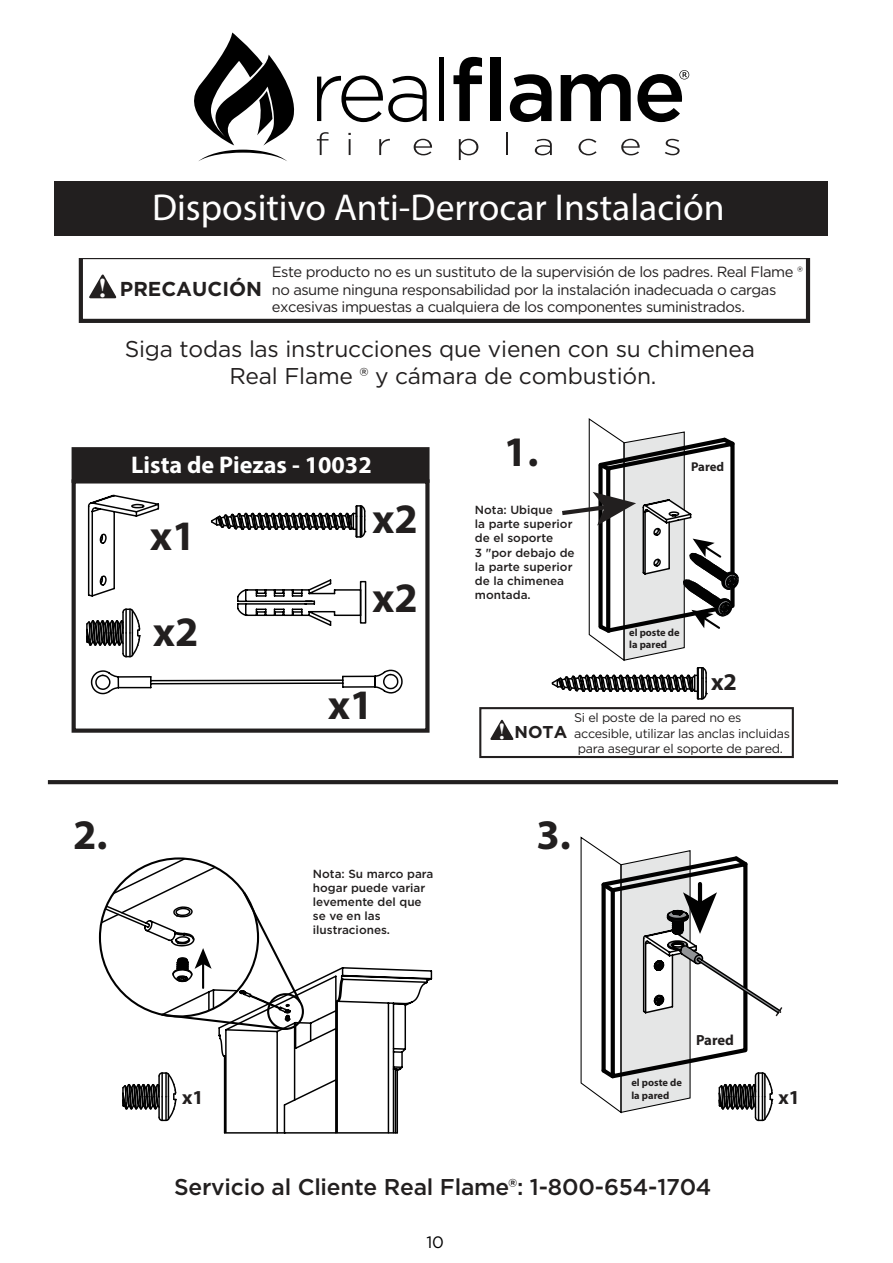
<style>
.page{position:relative;width:893px;height:1263px;background:#fff}
.page>*{position:absolute;margin:0;border:0;box-sizing:border-box;transform-origin:0 0}
.t1{font:700 42.3px "Myriad Pro";color:#221f1f}
.t2{font:700 42.15px/79.5px "Myriad Pro";color:#221f1f}
.t3{font:37.65px "Myriad Pro";color:#fff}
.t4{font:700 24.15px "Myriad Pro";color:#fff}
.t5{font:700 24.15px "Myriad Pro";color:#221f1f}
.t6{font:22.8px/27.5px "Gotham";letter-spacing:-.01em;color:#221f1f;text-align:center}
.t7{font:500 22.8px "Gotham";letter-spacing:-.01em;color:#221f1f}
.t8{font:700 20.1px "Gotham";color:#221f1f}
.t9{font:700 19.8px "Myriad Pro";color:#221f1f}
.t10{font:700 17.1px "Gotham";color:#221f1f}
.t11{font:16.5px "Gotham";color:#000}
.t12{font:14.7px/17.7px "Gotham";letter-spacing:-.035em;color:#221f1f}
.t13{font:700 14.7px "Myriad Pro";letter-spacing:-.005em;color:#221f1f}
.t14{font:700 12.75px "Myriad Pro";letter-spacing:-.005em;color:#221f1f}
.t15{font:12.6px/15px "Gotham";letter-spacing:-.025em;color:#221f1f}
.t16{font:500 11.7px/14.1px "Gotham";color:#221f1f}
.t17{font:700 10.5px/12.6px "Myriad Pro";color:#221f1f}
.s1{font-family:"Times New Roman";font-size:26.85px;color:#fff}
.s2{font-family:"Times New Roman";font-size:22.8px;color:#fff}
</style>
<div class="page">
<div style="left:72px;top:447px;width:357px;height:36px;background:#221f1f;border:4px solid #221f1f"></div>
<div style="left:54px;top:181px;width:774px;height:55px;background:#221f1f"></div>
<svg style="left:48px;top:780px;width:790px;height:4px;background:#252222"></svg>
<svg style="left:79px;top:259px;width:731px;height:64px"></svg>
<svg style="left:490px;top:719px;width:24px;height:21px"></svg>
<div style="left:479px;top:707px;width:314px;height:51px;border:2px solid #221f1f"></div>
<svg style="left:317px;top:76px;width:109px;height:46px"></svg>
<hr style="left:439px;top:57px;width:4px;height:64px;background:#000">
<svg style="left:453px;top:57px;width:29px;height:64px"></svg>
<div style="left:490px;top:57px;width:11px;height:64px;background:#000"></div>
<svg style="left:510px;top:74px;width:41px;height:48px"></svg>
<svg style="left:560px;top:74px;width:70px;height:47px"></svg>
<svg style="left:637px;top:70px;width:52px;height:52px"></svg>
<svg style="left:194px;top:32px;width:101px;height:129px"></svg>
<svg style="left:317px;top:132px;width:11px;height:23px"></svg>
<svg style="left:348px;top:133px;width:3px;height:22px"></svg>
<svg style="left:379px;top:139px;width:11px;height:16px"></svg>
<svg style="left:413px;top:139px;width:19px;height:16px"></svg>
<svg style="left:459px;top:139px;width:19px;height:21px"></svg>
<svg style="left:506px;top:132px;width:1px;height:23px"></svg>
<svg style="left:535px;top:139px;width:17px;height:16px"></svg>
<svg style="left:578px;top:139px;width:18px;height:16px"></svg>
<svg style="left:621px;top:139px;width:18px;height:16px"></svg>
<svg style="left:665px;top:139px;width:14px;height:16px"></svg>
<svg style="left:551px;top:418px;width:188px;height:282px"></svg>
<div style="left:72px;top:479px;width:357px;height:254px;border:4px solid #221f1f"></div>
<svg style="left:210px;top:505px;width:156px;height:33px"></svg>
<svg style="left:90px;top:669px;width:313px;height:26px"></svg>
<svg style="left:87px;top:494px;width:73px;height:103px"></svg>
<svg style="left:237px;top:579px;width:125px;height:47px"></svg>
<div style="left:360px;top:581px;width:6px;height:43px;border:1px solid #010101"></div>
<svg style="left:86px;top:608px;width:55px;height:50px"></svg>
<svg style="left:580px;top:836px;width:203px;height:286px"></svg>
<svg style="left:100px;top:858px;width:333px;height:276px"></svg>
<h3 class="t3" style="left:152px;top:184px;width:574px">Dispositivo Anti-Derrocar Instalación</h3>
<p class="t12" style="left:272px;top:263px;width:532px">Este producto no es un sustituto de la supervisión de los padres. Real Flame ® no asume ninguna responsabilidad por la instalación inadecuada o cargas excesivas impuestas a cualquiera de los componentes suministrados.</p>
<h3 class="t8" style="left:98px;top:275px;width:165px"><span class="s1">!</span> PRECAUCIÓN</h3>
<h3 class="t6" style="left:125px;top:335px;width:631px">Siga todas las instrucciones que vienen con su chimenea<br>Real Flame ® y cámara de combustión.</h3>
<h3 class="t4" style="left:131px;top:449px;width:242px">Lista de Piezas - 10032</h3>
<h2 class="t2" style="left:150px;top:494px;width:47px">x1</h2>
<h2 class="t2" style="left:153px;top:591px;width:47px">x2</h2>
<h2 class="t2" style="left:372px;top:478px;width:47px">x2 x2</h2>
<h2 class="t2" style="left:328px;top:664px;width:47px">x1</h2>
<h1 class="t1" style="left:504px;top:424px;width:36px">1.</h1>
<p class="t16" style="left:475px;top:503px;width:101px">Nota: Ubique<br>la parte superior de el soporte<br>3 "por debajo de la parte superior de la chimenea montada.</p>
<p class="t14" style="left:691px;top:458px;width:35px">Pared</p>
<p class="t17" style="left:629px;top:626px;width:52px">el poste de la pared</p>
<h3 class="t5" style="left:711px;top:666px;width:27px">x2</h3>
<p class="t10" style="left:498px;top:720px;width:71px"><span class="s2">!</span> NOTA</p>
<p class="t15" style="left:574px;top:710px;width:217px">Si el poste de la pared no es accesible, utilizar las anclas incluidas para asegurar el soporte de pared.</p>
<h1 class="t1" style="left:73px;top:807px;width:36px">2.</h1>
<h1 class="t1" style="left:536px;top:807px;width:36px">3.</h1>
<p class="t16" style="left:313px;top:866px;width:122px">Nota: Su marco para hogar puede variar levemente del que se ve en las ilustraciones.</p>
<p class="t13" style="left:696px;top:1031px;width:39px">Pared</p>
<p class="t17" style="left:631px;top:1076px;width:52px">el poste de la pared</p>
<h3 class="t9" style="left:182px;top:1084px;width:23px">x1</h3>
<h3 class="t9" style="left:778px;top:1084px;width:23px">x1</h3>
<h3 class="t7" style="left:174px;top:1172px;width:539px">Servicio al Cliente Real Flame®: 1-800-654-1704</h3>
<p class="t11" style="left:426px;top:1232px;width:19px">10</p>
</div>
